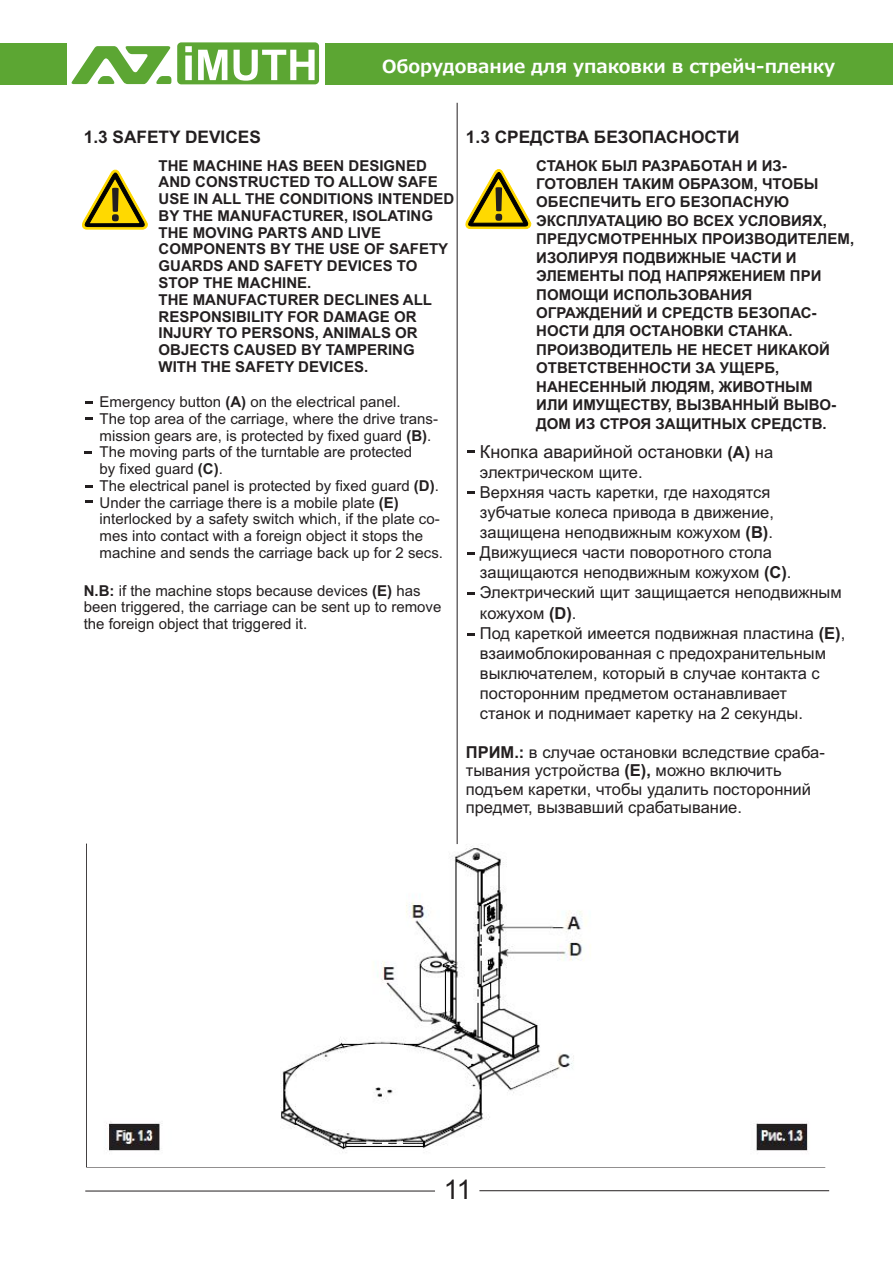
<style>
.page{position:relative;width:893px;height:1263px;background:#fff}
.page>*{position:absolute;margin:0;border:0;box-sizing:border-box;transform-origin:0 0}
.t1{font:27px "Arial";color:#231f20}
.t2{font:700 18px "Meiryo";color:#fff}
.t3{font:18px "Arial";color:#231f20}
.t4{font:700 17.25px "Arial";color:#231f20}
.t5{font:16.5px/20.1px "Arial";color:#231f20}
.t6{font:700 15px/18.5px "Arial";color:#231f20}
.t7{font:15px/16.8px "Arial";color:#231f20}
.s1{font-weight:700}
.s2{font-weight:700;font-size:16.5px}
.s3{font-size:16.5px}
</style>
<div class="page">
<svg style="left:71px;top:42px;width:248px;height:42px"></svg>
<div style="left:0;top:43px;width:67px;height:41px;background:#5ca633"></div>
<div style="left:325px;top:43px;width:568px;height:41px;background:#5ca633"></div>
<hr style="left:85px;top:1190px;width:350px;height:1px;background:#231f20">
<hr style="left:479px;top:1190px;width:350px;height:1px;background:#231f20">
<svg style="left:82px;top:169px;width:66px;height:61px"></svg>
<img style="left:106px;top:843px;width:703px;height:310px">
<hr style="left:457px;top:103px;width:1px;height:741px;background:#231f20">
<svg style="left:85px;top:401px;width:7px;height:3px"></svg>
<svg style="left:85px;top:418px;width:7px;height:2px"></svg>
<svg style="left:85px;top:451px;width:7px;height:2px"></svg>
<svg style="left:85px;top:485px;width:7px;height:2px"></svg>
<svg style="left:85px;top:501px;width:7px;height:2px"></svg>
<svg style="left:465px;top:169px;width:67px;height:61px"></svg>
<svg style="left:468px;top:451px;width:7px;height:2px"></svg>
<svg style="left:468px;top:491px;width:7px;height:2px"></svg>
<svg style="left:468px;top:553px;width:7px;height:2px"></svg>
<svg style="left:467px;top:592px;width:8px;height:2px"></svg>
<svg style="left:468px;top:633px;width:7px;height:3px"></svg>
<p class="t2" style="left:382px;top:57px;width:455px">Оборудование для упаковки в стрейч-пленку</p>
<p class="t4" style="left:84px;top:131px;width:179px">1.3 SAFETY DEVICES</p>
<p class="t6" style="left:159px;top:158px;width:297px;line-height:16.8px">THE MACHINE HAS BEEN DESIGNED<br>AND CONSTRUCTED TO ALLOW SAFE<br>USE IN ALL THE CONDITIONS INTENDED<br>BY THE MANUFACTURER, ISOLATING<br>THE MOVING PARTS AND LIVE<br>COMPONENTS BY THE USE OF SAFETY<br>GUARDS AND SAFETY DEVICES TO<br>STOP THE MACHINE.<br>THE MANUFACTURER DECLINES ALL<br>RESPONSIBILITY FOR DAMAGE OR<br>INJURY TO PERSONS, ANIMALS OR<br>OBJECTS CAUSED BY TAMPERING<br>WITH THE SAFETY DEVICES.</p>
<p class="t7" style="left:100px;top:395px;width:345px">Emergency button <span class="s1">(A)</span> on the electrical panel.<br>The top area of the carriage, where the drive trans&shy;mission gears are, is protected by fixed guard <span class="s1">(B)</span>.<br>The moving parts of the turntable are protected<br>by fixed guard <span class="s1">(C)</span>.<br>The electrical panel is protected by fixed guard <span class="s1">(D)</span>.<br>Under the carriage there is a mobile plate <span class="s1">(E) </span>interlocked by a safety switch which, if the plate co&shy;mes into contact with a foreign object it stops the machine and sends the carriage back up for 2 secs.</p>
<p class="t7" style="left:84px;top:583px;width:359px"><span class="s1">N.B:</span> if the machine stops because devices <span class="s1">(E)</span> has been triggered, the carriage can be sent up to remove the foreign object that triggered it.</p>
<p class="t4" style="left:466px;top:130px;width:275px">1.3 СРЕДСТВА БЕЗОПАСНОСТИ</p>
<p class="t6" style="left:536px;top:157px;width:319px">СТАНОК БЫЛ РАЗРАБОТАН И ИЗ-<br>ГОТОВЛЕН ТАКИМ ОБРАЗОМ, ЧТОБЫ<br>ОБЕСПЕЧИТЬ ЕГО БЕЗОПАСНУЮ<br>ЭКСПЛУАТАЦИЮ ВО ВСЕХ УСЛОВИЯХ,<br>ПРЕДУСМОТРЕННЫХ ПРОИЗВОДИТЕЛЕМ,<br>ИЗОЛИРУЯ ПОДВИЖНЫЕ ЧАСТИ И<br>ЭЛЕМЕНТЫ ПОД НАПРЯЖЕНИЕМ ПРИ<br>ПОМОЩИ ИСПОЛЬЗОВАНИЯ<br>ОГРАЖДЕНИЙ И СРЕДСТВ БЕЗОПАС-<br>НОСТИ ДЛЯ ОСТАНОВКИ СТАНКА.<br>ПРОИЗВОДИТЕЛЬ НЕ НЕСЕТ НИКАКОЙ<br>ОТВЕТСТВЕННОСТИ ЗА УЩЕРБ,<br>НАНЕСЕННЫЙ ЛЮДЯМ, ЖИВОТНЫМ<br>ИЛИ ИМУЩЕСТВУ, ВЫЗВАННЫЙ ВЫВО-<br>ДОМ ИЗ СТРОЯ ЗАЩИТНЫХ СРЕДСТВ.</p>
<p class="t3" style="left:480px;top:444px;width:295px">Кнопка аварийной остановки <span class="s2">(A)</span> <span class="s3">на</span></p>
<p class="t5" style="left:480px;top:463px;width:367px">электрическом щите.<br>Верхняя часть каретки, где находятся зубчатые колеса привода в движение, защищена неподвижным кожухом <span class="s1">(B)</span>.<br>Движущиеся части поворотного стола защищаются неподвижным кожухом <span class="s1">(C)</span>.<br>Электрический щит защищается неподвижным кожухом <span class="s1">(D)</span>.<br>Под кареткой имеется подвижная пластина <span class="s1">(E)</span>, взаимоблокированная с предохранительным выключателем, который в случае контакта с посторонним предметом останавливает<br>станок и поднимает каретку на 2 секунды.</p>
<p class="t5" style="left:466px;top:744px;width:360px;line-height:18.5px"><span class="s1">ПРИМ.:</span> в случае остановки вследствие сраба&shy;тывания устройства <span class="s1">(E),</span> можно включить подъем каретки, чтобы удалить посторонний предмет, вызвавший срабатывание.</p>
<h1 class="t1" style="left:444px;top:1180px;width:30px">11</h1>
</div>
